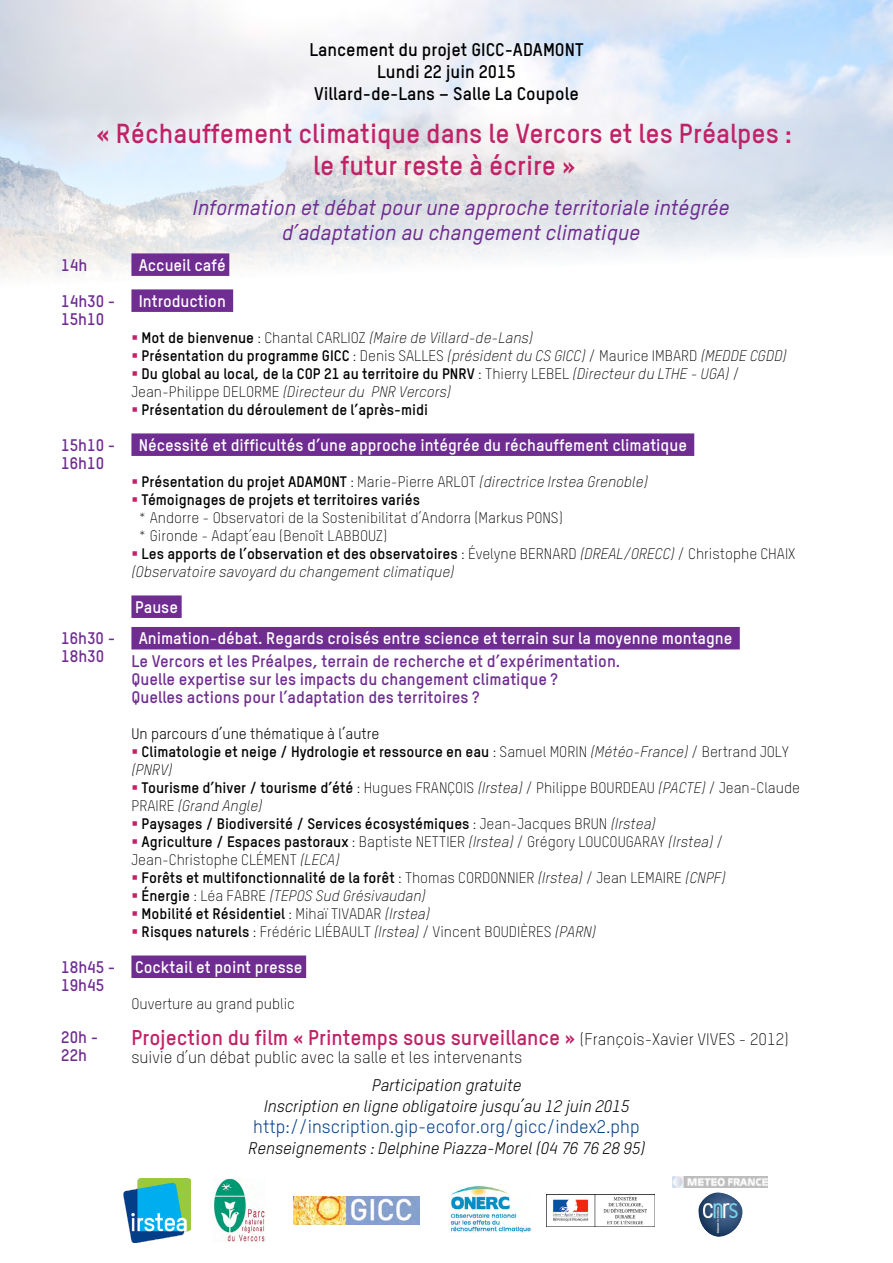
<style>
.page{position:relative;width:893px;height:1263px;background:#fff}
.page>*{position:absolute;margin:0;border:0;box-sizing:border-box;transform-origin:0 0}
.t1{font:700 27px/32.4px "TSTAR";color:#c02267;text-align:center}
.t2{font:italic 500 21px/25.2px "TSTAR";color:#6f2c91;text-align:center}
.t3{font:700 21px "TSTAR";color:#c02267}
.t4{font:700 18px/21.6px "TSTAR";color:#000;text-align:center}
.t5{font:18px "TSTAR";color:#023f88}
.t6{font:700 16.5px/18px "TSTAR";color:#6f2c91}
.t7{font:700 16.5px/36px "TSTAR";color:#fff}
.t8{font:italic 16.5px/21px "TSTAR";color:#000;text-align:center}
.t9{font:300 16.5px "TSTAR";color:#000}
.t10{font:italic 300 15px/18px "TSTAR";color:#000}
.t11{font:300 15px/18px "TSTAR";color:#000}
.t12{font:700 15px/18px "TSTAR";color:#000}
.t13{font:15px "TSTAR";color:#000}
.s1{color:#c02267}
.s2{font-weight:700;font-style:normal}
.s3{font-style:normal}
.s4{font-weight:300}
.s5{font-weight:300;font-style:italic}
.s6{font-weight:700}
.s7{font-style:italic}
.s8{font-weight:300;font-size:16.5px;color:#000}
</style>
<div class="page">
<img style="left:0;top:0;width:893px;height:300px">
<div style="left:131px;top:253px;width:98px;height:23px;background:#6f2c91"></div>
<div style="left:131px;top:289px;width:102px;height:23px;background:#6f2c91"></div>
<div style="left:131px;top:433px;width:563px;height:23px;background:#6f2c91"></div>
<div style="left:131px;top:595px;width:51px;height:23px;background:#6f2c91"></div>
<div style="left:131px;top:627px;width:609px;height:22px;background:#6f2c91"></div>
<div style="left:131px;top:955px;width:175px;height:23px;background:#6f2c91"></div>
<img style="left:123px;top:1178px;width:67px;height:65px">
<img style="left:214px;top:1178px;width:52px;height:65px">
<img style="left:293px;top:1196px;width:126px;height:28px">
<img style="left:553px;top:1195px;width:94px;height:31px">
<img style="left:449px;top:1185px;width:82px;height:47px">
<img style="left:698px;top:1192px;width:45px;height:45px">
<p class="t4" style="left:309px;top:39px;width:276px">Lancement du projet GICC-ADAMONT<br>Lundi 22 juin 2015<br>Villard-de-Lans – Salle La Coupole</p>
<h1 class="t1" style="left:96px;top:116px;width:697px">« Réchauffement climatique dans le Vercors et les Préalpes : le futur reste à écrire »</h1>
<p class="t6" style="left:61px;top:246px;width:56px;line-height:36px">14h<br>14h30 -</p>
<p class="t6" style="left:61px;top:309px;width:44px">15h10</p>
<p class="t6" style="left:61px;top:435px;width:56px">15h10 -<br>16h10</p>
<p class="t6" style="left:61px;top:629px;width:56px">16h30 -<br>18h30</p>
<p class="t6" style="left:61px;top:957px;width:56px">18h45 -<br>19h45</p>
<p class="t6" style="left:61px;top:1028px;width:38px">20h -<br>22h</p>
<h2 class="t2" style="left:192px;top:194px;width:538px">Information et débat pour une approche territoriale intégrée d’adaptation au changement climatique</h2>
<p class="t7" style="left:139px;top:246px;width:89px">Accueil café<br>Introduction</p>
<p class="t10" style="left:131px;top:328px;width:403px"><span class="s1">▪</span> <span class="s2">Mot de bienvenue</span> <span class="s3">: Chantal CARLIOZ</span> (Maire de Villard-de-Lans)</p>
<p class="t10" style="left:131px;top:346px;width:656px"><span class="s1">▪</span> <span class="s2">Présentation du programme GICC</span> <span class="s3">: Denis SALLES</span> (président du CS GICC) <span class="s3">/ Maurice IMBARD</span> (MEDDE CGDD)</p>
<p class="t10" style="left:131px;top:364px;width:610px"><span class="s1">▪</span> <span class="s2">Du global au local, de la COP 21 au territoire du PNRV</span> <span class="s3">: Thierry LEBEL</span> (Directeur du LTHE - UGA) <span class="s3">/<br>Jean‑Philippe DELORME</span> (Directeur du PNR Vercors)</p>
<p class="t12" style="left:131px;top:400px;width:298px"><span class="s1">▪</span> Présentation du déroulement de l’après-midi</p>
<p class="t7" style="left:139px;top:426px;width:550px">Nécessité et difficultés d’une approche intégrée du réchauffement climatique</p>
<p class="t12" style="left:131px;top:472px;width:518px"><span class="s1">▪</span> Présentation du projet ADAMONT <span class="s4">: Marie- Pierre ARLOT</span> <span class="s5">(directrice Irstea Grenoble)</span></p>
<p class="t11" style="left:138px;top:490px;width:426px;text-indent:-7px"><span class="s1">▪</span> <span class="s6">Témoignages de projets et territoires variés<br></span>* Andorre - Observatori de la Sostenibilitat d’Andorra (Markus PONS) * Gironde - Adapt’eau (Benoît LABBOUZ)</p>
<p class="t10" style="left:131px;top:544px;width:666px"><span class="s1">▪</span> <span class="s2">Les apports de l’observation et des observatoires</span> <span class="s3">: Évelyne BERNARD</span> (DREAL/ORECC) <span class="s3">/ Christophe CHAIX </span>(Observatoire savoyard du changement climatique)</p>
<p class="t7" style="left:135px;top:591px;width:599px;line-height:31.5px">Pause<br>Animation-débat. Regards croisés entre science et terrain sur la moyenne montagne</p>
<p class="t6" style="left:131px;top:651px;width:490px">Le Vercors et les Préalpes, terrain de recherche et d’expérimentation.<br>Quelle expertise sur les impacts du changement climatique ?<br>Quelles actions pour l’adaptation des territoires ?</p>
<p class="t13" style="left:131px;top:724px;width:250px">Un parcours d’une thématique à l’autre</p>
<p class="t12" style="left:131px;top:742px;width:659px"><span class="s1">▪</span> Climatologie et neige / Hydrologie et ressource en eau <span class="s4">: Samuel MORIN</span> <span class="s5">(Météo-France)</span> <span class="s4">/ Bertrand JOLY </span><span class="s5">(PNRV)</span></p>
<p class="t11" style="left:131px;top:778px;width:670px"><span class="s1">▪</span> <span class="s6">Tourisme d’hiver / tourisme d’été</span> : Hugues François <span class="s7">(Irstea)</span> / Philippe BOURDEAU <span class="s7">(PACTE)</span> / Jean-Claude<br>PRAIRE <span class="s7">(Grand Angle)</span></p>
<p class="t12" style="left:131px;top:814px;width:525px"><span class="s1">▪</span> Paysages / Biodiversité / Services écosystémiques <span class="s4">: Jean-Jacques BRUN</span> <span class="s5">(Irstea)</span></p>
<p class="t11" style="left:131px;top:832px;width:463px"><span class="s1">▪</span> <span class="s6">Agriculture / Espaces pastoraux</span> : Baptiste NETTIER <span class="s7">(Irstea)</span> / Grégory Loucougaray</p>
<p class="t10" style="left:668px;top:832px;width:57px">(Irstea) <span class="s3">/</span></p>
<p class="t11" style="left:131px;top:850px;width:127px">Jean‑Christophe Clément</p>
<p class="t10" style="left:300px;top:850px;width:41px">(LECA)</p>
<p class="t12" style="left:131px;top:868px;width:595px"><span class="s1">▪</span> Forêts et multifonctionnalité de la forêt <span class="s4">: Thomas CORDONNIER</span> <span class="s5">(Irstea)</span> <span class="s4">/ Jean LEMAIRE</span> <span class="s5">(CNPF)</span></p>
<p class="t10" style="left:131px;top:886px;width:295px"><span class="s1">▪</span> <span class="s2">Énergie</span> <span class="s3">: Léa FABRE</span> (TEPOS Sud Grésivaudan)</p>
<p class="t12" style="left:131px;top:904px;width:300px"><span class="s1">▪</span> Mobilité et Résidentiel <span class="s4">: Mihaï TIVADAR</span> <span class="s5">(Irstea)</span></p>
<p class="t11" style="left:131px;top:922px;width:466px"><span class="s1">▪</span> <span class="s6">Risques naturels</span> : Frédéric LIÉBAULT <span class="s7">(Irstea)</span> / Vincent BOUDIÈRES <span class="s7">(PARN)</span></p>
<p class="t7" style="left:135px;top:948px;width:169px">Cocktail et point presse</p>
<p class="t11" style="left:131px;top:994px;width:165px">Ouverture au grand public</p>
<h2 class="t3" style="left:131px;top:1024px;width:583px">Projection du film « Printemps sous surveillance » <span class="s8">(François-Xavier Vives</span></h2>
<p class="t9" style="left:739px;top:1029px;width:51px">- 2012)</p>
<p class="t9" style="left:131px;top:1047px;width:393px">suivie d’un débat public avec la salle et les intervenants</p>
<p class="t8" style="left:264px;top:1075px;width:367px">Participation gratuite<br>Inscription en ligne obligatoire jusqu’au 12 juin 2015</p>
<p class="t5" style="left:253px;top:1116px;width:388px">http://inscription.gip-ecofor.org/gicc/index2.php</p>
<p class="t8" style="left:248px;top:1138px;width:398px">Renseignements : Delphine Piazza-Morel (04 76 76 28 95)</p>
</div>
